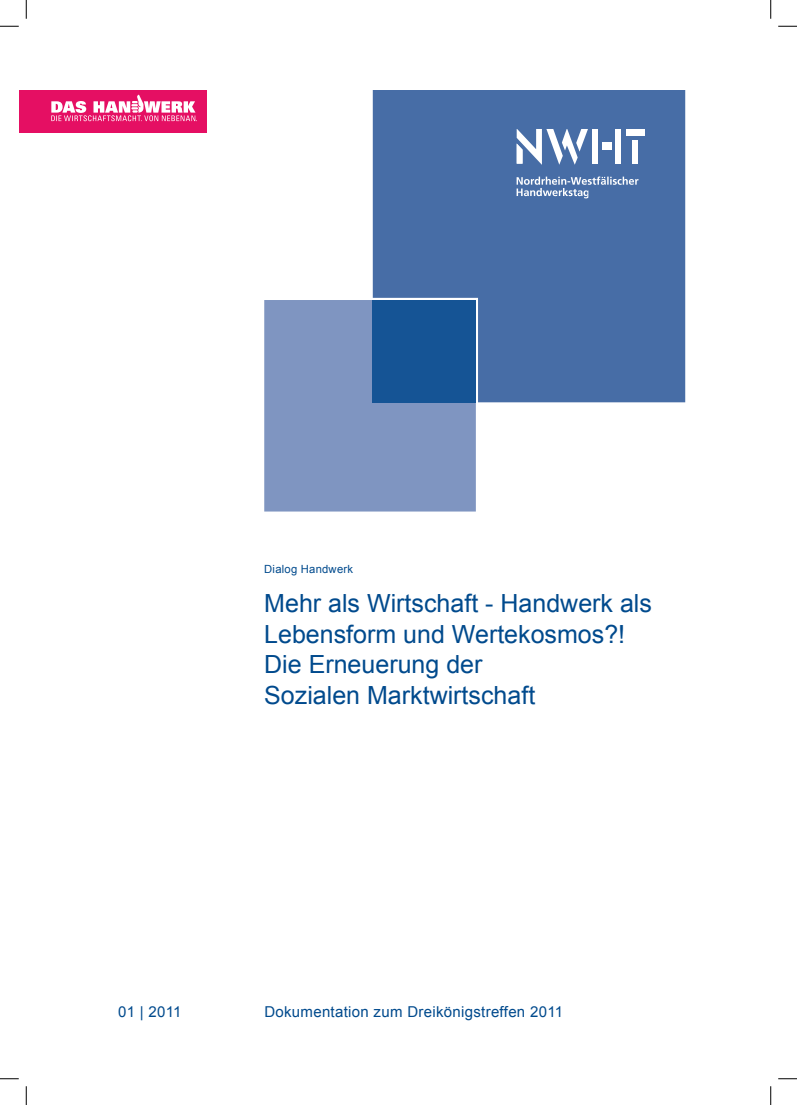
<style>
.page{position:relative;width:797px;height:1105px;background:#fff}
.page>*{position:absolute;margin:0;border:0;box-sizing:border-box;transform-origin:0 0}
.t1{font:25px/30.6px "Arial";color:#004a8d}
.t2{font:15px "Arial";letter-spacing:.02em;color:#004a8d}
.t3{font:11.25px "Arial";letter-spacing:.02em;color:#004a8d}
</style>
<div class="page">
<div style="left:373px;top:90px;width:312px;height:312px;background:#476da6"></div>
<div style="left:264px;top:300px;width:212px;height:211px;background:#7f95c1"></div>
<div style="left:373px;top:300px;width:103px;height:102px;background:#155495"></div>
<div style="left:19px;top:90px;width:188px;height:42px;background:#e50f63"></div>
<svg style="left:51px;top:95px;width:146px;height:26px"></svg>
<div style="left:592px;top:129px;width:6px;height:35px;background:#fff"></div>
<div style="left:615px;top:129px;width:5px;height:35px;background:#fff"></div>
<div style="left:632px;top:141px;width:6px;height:23px;background:#fff"></div>
<div style="left:625px;top:129px;width:19px;height:6px;background:#fff"></div>
<div style="left:602px;top:142px;width:9px;height:7px;background:#fff"></div>
<svg style="left:516px;top:129px;width:72px;height:36px"></svg>
<svg style="left:516px;top:176px;width:122px;height:22px;background:#718eba"></svg>
<svg style="left:0;top:25px;width:19px;height:2px"></svg>
<svg style="left:778px;top:25px;width:19px;height:2px"></svg>
<svg style="left:0;top:1078px;width:19px;height:1px"></svg>
<svg style="left:778px;top:1078px;width:19px;height:1px"></svg>
<svg style="left:25px;top:0;width:2px;height:19px"></svg>
<svg style="left:25px;top:1086px;width:2px;height:19px"></svg>
<svg style="left:770px;top:0;width:1px;height:19px"></svg>
<svg style="left:770px;top:1086px;width:1px;height:19px"></svg>
<p class="t3" style="left:264px;top:562px;width:90px">Dialog Handwerk</p>
<p class="t1" style="left:264px;top:588px;width:389px">Mehr als Wirtschaft - Handwerk als<br>Lebensform und Wertekosmos?!<br>Die Erneuerung der<br>Sozialen Marktwirtschaft</p>
<p class="t2" style="left:118px;top:1001px;width:65px">01 | 2011</p>
<p class="t2" style="left:264px;top:1001px;width:300px">Dokumentation zum Dreikönigstreffen 2011</p>
</div>
